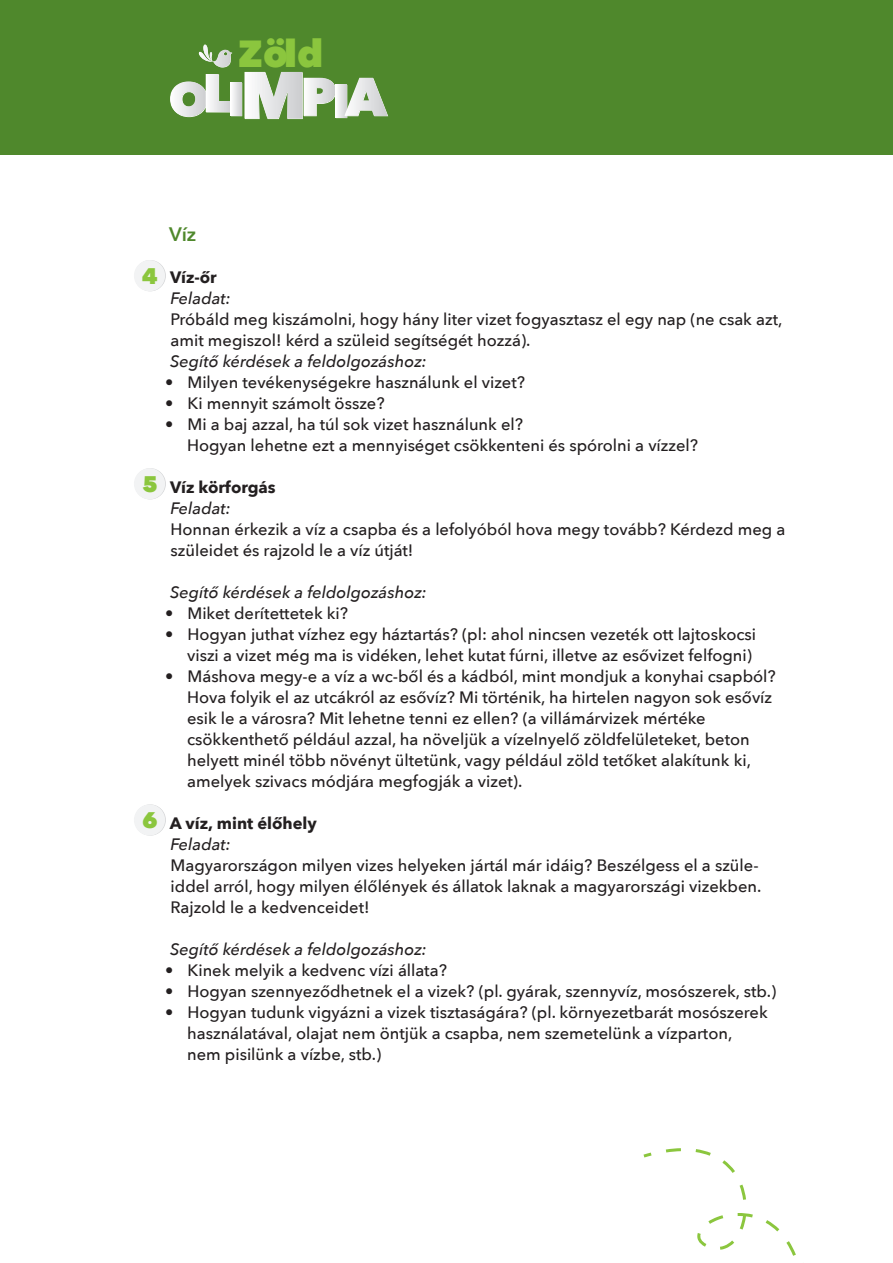
<style>
.page{position:relative;width:893px;height:1263px;background:#fff}
.page>*{position:absolute;margin:0;border:0;box-sizing:border-box;transform-origin:0 0}
.t1{font:800 37.65px "Avenir Next";color:#8bc63e}
.t2{font:800 22.5px "Avenir Next";color:#8bc63e}
.t3{font:600 19.5px "Avenir Next";color:#4f882c}
.t4{font:500 16.5px/21px "Avenir Next";color:#231f20}
.t5{font:italic 500 16.5px "Avenir Next";color:#231f20}
.t6{font:700 16.5px "Avenir Next";color:#231f20}
</style>
<div class="page">
<div style="left:0;top:0;width:893px;height:154px;background:#4f882c"></div>
<div style="left:135px;top:260px;width:31px;height:31px;background:#e2e3e4;border-radius:50%"></div>
<div style="left:134px;top:260px;width:31px;height:31px;background:#f2f3f4;border-radius:50%"></div>
<div style="left:135px;top:468px;width:31px;height:31px;background:#e3e4e5;border-radius:50%"></div>
<div style="left:134px;top:468px;width:31px;height:31px;background:#f2f3f4;border-radius:50%"></div>
<svg style="left:135px;top:804px;width:31px;height:32px"></svg>
<div style="left:134px;top:804px;width:31px;height:32px;background:#f2f3f4;border-radius:50%"></div>
<svg style="left:666px;top:1148px;width:130px;height:108px"></svg>
<svg style="left:643px;top:1152px;width:8px;height:5px"></svg>
<svg style="left:170px;top:44px;width:218px;height:75px"></svg>
<h1 class="t1" style="left:238px;top:31px;width:87px">Zöld</h1>
<h2 class="t2" style="left:142px;top:262px;width:17px">4</h2>
<h2 class="t2" style="left:142px;top:470px;width:17px">5</h2>
<h2 class="t2" style="left:142px;top:806px;width:17px">6</h2>
<p class="t3" style="left:169px;top:217px;width:29px">Víz</p>
<p class="t6" style="left:170px;top:263px;width:48px">Víz-őr</p>
<p class="t5" style="left:171px;top:284px;width:62px">Feladat:</p>
<p class="t4" style="left:170px;top:308px;width:613px">Próbáld meg kiszámolni, hogy hány liter vizet fogyasztasz el egy nap (ne csak azt, amit megiszol! kérd a szüleid segítségét hozzá).</p>
<p class="t5" style="left:170px;top:347px;width:258px">Segítő kérdések a feldolgozáshoz:</p>
<p class="t4" style="left:165px;top:371px;width:361px">• Milyen tevékenységekre használunk el vizet?</p>
<p class="t4" style="left:165px;top:392px;width:221px">• Ki mennyit számolt össze?</p>
<p class="t4" style="left:187px;top:413px;width:513px;text-indent:-22px">• Mi a baj azzal, ha túl sok vizet használunk el?<br>Hogyan lehetne ezt a mennyiséget csökkenteni és spórolni a vízzel?</p>
<p class="t6" style="left:170px;top:473px;width:107px">Víz körforgás</p>
<p class="t5" style="left:171px;top:494px;width:62px">Feladat:</p>
<p class="t4" style="left:170px;top:518px;width:616px">Honnan érkezik a víz a csapba és a lefolyóból hova megy tovább? Kérdezd meg a szüleidet és rajzold le a víz útját!</p>
<p class="t5" style="left:170px;top:578px;width:258px">Segítő kérdések a feldolgozáshoz:</p>
<p class="t4" style="left:165px;top:602px;width:184px">• Miket derítettetek ki?</p>
<p class="t4" style="left:165px;top:623px;width:592px;text-align:right">• Hogyan juthat vízhez egy háztartás? (pl: ahol nincsen vezeték ott lajtoskocsi viszi a vizet még ma is vidéken, lehet kutat fúrni, illetve az esővizet felfogni)</p>
<p class="t4" style="left:187px;top:665px;width:590px;text-indent:-22px">• Máshova megy-e a víz a wc-ből és a kádból, mint mondjuk a konyhai csapból?<br>Hova folyik el az utcákról az esővíz? Mi történik, ha hirtelen nagyon sok esővíz esik le a városra? Mit lehetne tenni ez ellen? (a villámárvizek mértéke csökkenthető például azzal, ha növeljük a vízelnyelő zöldfelületeket, beton helyett minél több növényt ültetünk, vagy például zöld tetőket alakítunk ki, amelyek szivacs módjára megfogják a vizet).</p>
<p class="t6" style="left:170px;top:809px;width:149px">A víz, mint élőhely</p>
<p class="t5" style="left:171px;top:830px;width:62px">Feladat:</p>
<p class="t4" style="left:170px;top:854px;width:592px">Magyarországon milyen vizes helyeken jártál már idáig? Beszélgess el a szüle&shy;iddel arról, hogy milyen élőlények és állatok laknak a magyarországi vizekben.<br>Rajzold le a kedvenceidet!</p>
<p class="t5" style="left:170px;top:935px;width:258px">Segítő kérdések a feldolgozáshoz:</p>
<p class="t4" style="left:165px;top:959px;width:283px">• Kinek melyik a kedvenc vízi állata?</p>
<p class="t4" style="left:165px;top:980px;width:613px">• Hogyan szennyeződhetnek el a vizek? (pl. gyárak, szennyvíz, mosószerek, stb.)</p>
<p class="t4" style="left:187px;top:1001px;width:582px;text-indent:-22px">• Hogyan tudunk vigyázni a vizek tisztaságára? (pl. környezetbarát mosószerek használatával, olajat nem öntjük a csapba, nem szemetelünk a vízparton, nem pisilünk a vízbe, stb.)</p>
</div>
